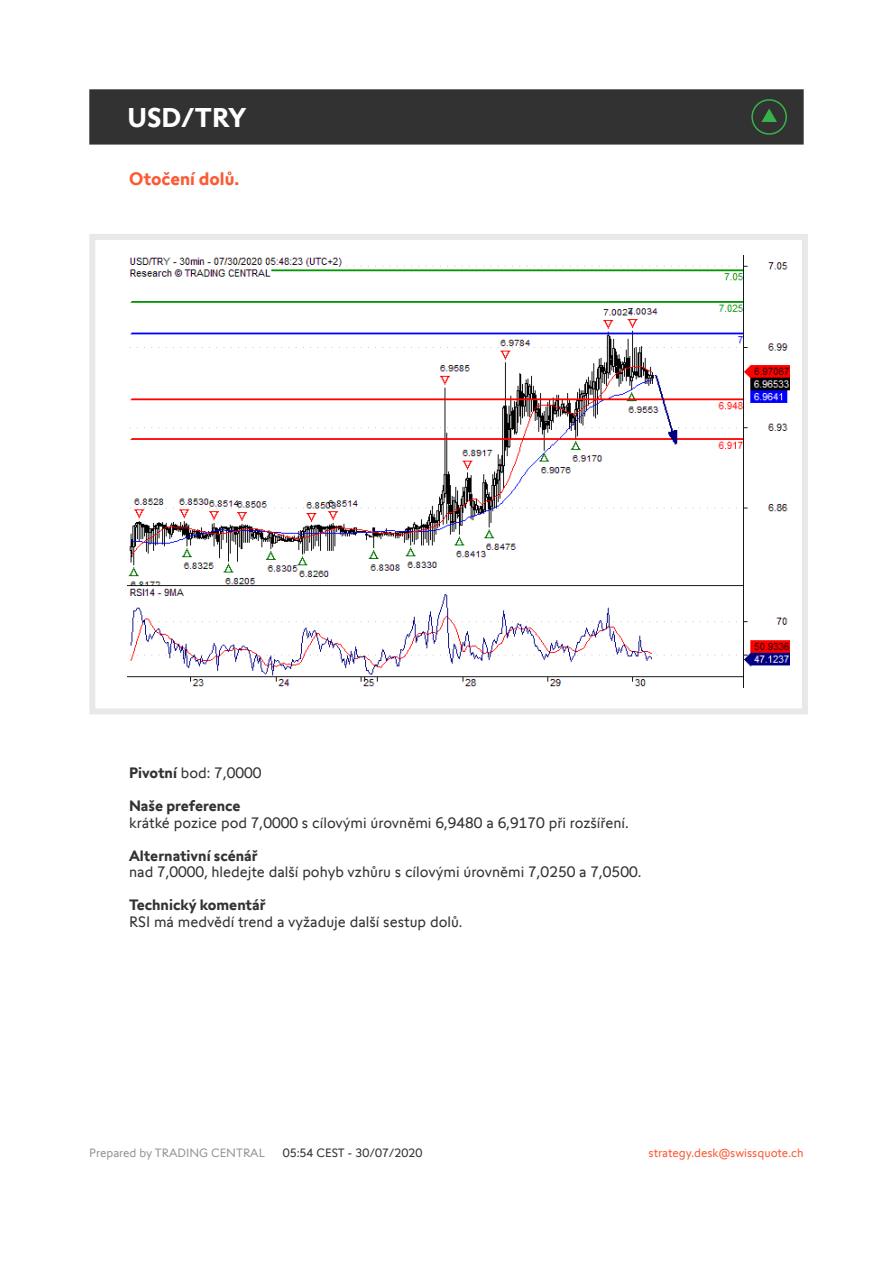
<style>
.page{position:relative;width:893px;height:1263px;background:#fff}
.page>*{position:absolute;margin:0;border:0;box-sizing:border-box;transform-origin:0 0}
.t1{font:700 27px "Swissquote CT";color:#fff}
.t2{font:700 18px "Swissquote CT";color:#fa5b35}
.t3{font:15px "Swissquote CT";color:#323232}
.t4{font:700 15px "Swissquote CT";color:#323232}
.t5{font:12px "Swissquote CT";color:#fa5b35}
.t6{font:12px "Swissquote CT";color:#939598}
.t7{font:12px "Swissquote CT";color:#323232}
.s1{font-weight:700}
</style>
<div class="page">
<div style="left:89px;top:234px;width:719px;height:480px;border:6px solid #e9e8e7"></div>
<div style="left:89px;top:89px;width:715px;height:56px;background:#323232;border:2px solid #323232"></div>
<img style="left:128px;top:255px;width:661px;height:432px">
<svg style="left:751px;top:99px;width:36px;height:36px"></svg>
<h1 class="t1" style="left:128px;top:101px;width:120px">USD/TRY</h1>
<p class="t2" style="left:129px;top:168px;width:112px">Otočení dolů.</p>
<p class="t3" style="left:129px;top:764px;width:134px"><span class="s1">Pivotní</span> bod: 7,0000</p>
<p class="t4" style="left:129px;top:797px;width:113px">Naše preference</p>
<p class="t3" style="left:129px;top:814px;width:501px">krátké pozice pod 7,0000 s cílovými úrovněmi 6,9480 a 6,9170 při rozšíření.</p>
<p class="t4" style="left:129px;top:846px;width:130px">Alternativní scénář</p>
<p class="t3" style="left:129px;top:863px;width:514px">nad 7,0000, hledejte další pohyb vzhůru s cílovými úrovněmi 7,0250 a 7,0500.</p>
<p class="t4" style="left:129px;top:896px;width:138px">Technický komentář</p>
<p class="t3" style="left:129px;top:913px;width:335px">RSI má medvědí trend a vyžaduje další sestup dolů.</p>
<p class="t6" style="left:89px;top:1145px;width:177px">Prepared by TRADING CENTRAL</p>
<p class="t7" style="left:283px;top:1145px;width:141px">05:54 CEST - 30/07/2020</p>
<p class="t5" style="left:649px;top:1145px;width:157px">strategy.desk@swissquote.ch</p>
</div>
